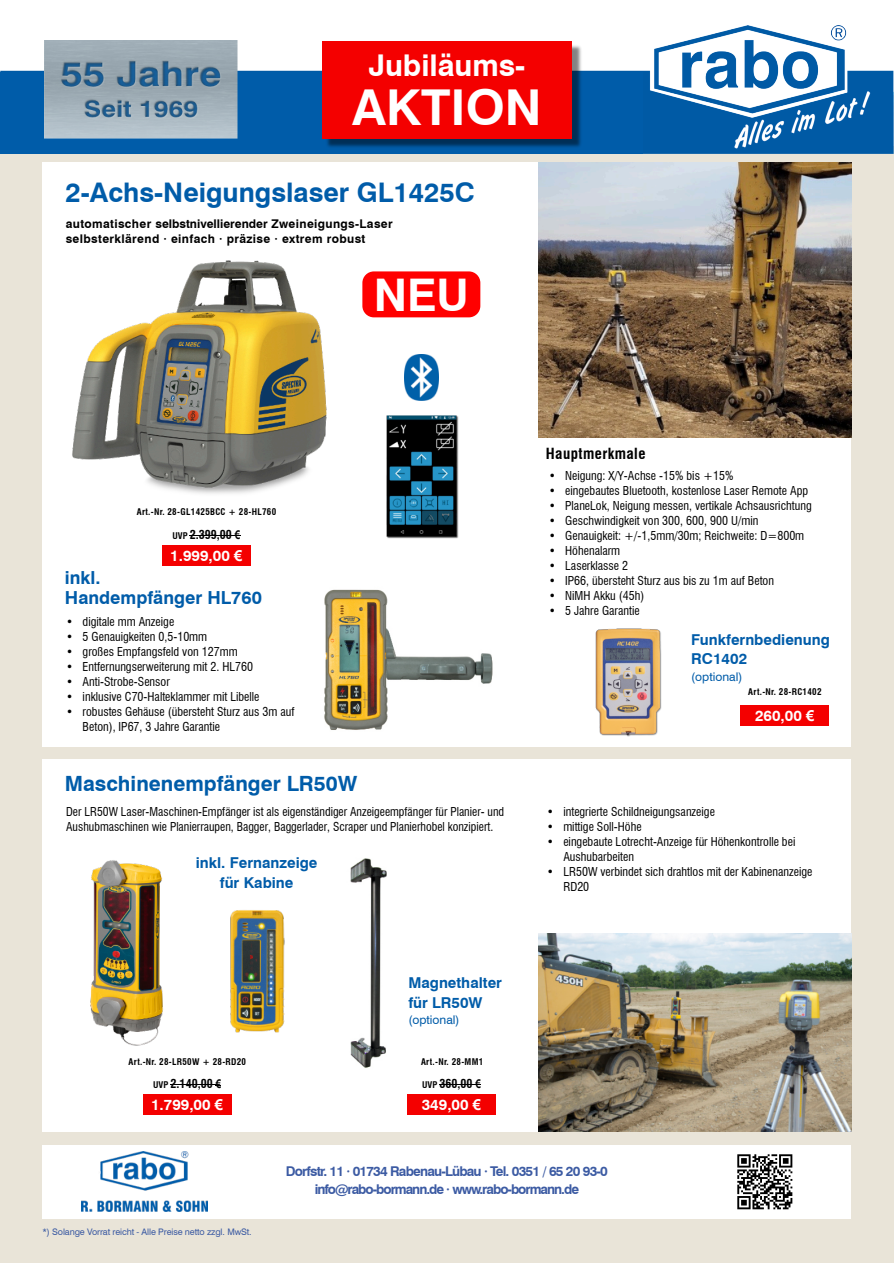
<style>
.page{position:relative;width:894px;height:1263px;background:#fff}
.page>*{position:absolute;margin:0;border:0;box-sizing:border-box;transform-origin:0 0}
.t1{font:700 49.5px "Swiss 721 BT";color:#fff}
.t2{font:700 45px "Swiss 721 BT";color:#fff}
.t3{font:700 30px "Swiss 721 BT";color:#fff}
.t4{font:700 27px "Swiss 721 BT";color:#005ca9}
.t5{font:700 21px "Swiss 721 BT";color:#005ca9}
.t6{font:700 18px "Swiss 721 BT";color:#005ca9}
.t7{font:700 15px "Swiss 721 BT";color:#005ca9}
.t8{font:700 15px "Swiss 721 BT";color:#fff}
.t9{font:700 condensed 15px "Swiss 721 BT";letter-spacing:.03em;color:#000}
.t10{font:700 13.5px "Swiss 721 BT";letter-spacing:-.06em;color:#3c5ba3}
.t11{font:condensed 12px "Swiss 721 BT";color:#000}
.t12{font:700 12px "Swiss 721 BT";letter-spacing:.03em;color:#000}
.t13{font:700 condensed 12px "Swiss 721 BT";color:#000}
.t14{font:12px "Swiss 721 BT";color:#005ca9}
.t15{font:700 condensed 9px "Swiss 721 BT";letter-spacing:.035em;color:#000}
.t16{font:9px "Swiss 721 BT";letter-spacing:-.015em;color:#3c5ba3}
.s1{font-family:"Arial Narrow";font-stretch:normal}
.s2{font-family:"Arial"}
</style>
<div class="page">
<div style="left:0;top:146px;width:893px;height:1117px;background:#e9e4d8"></div>
<div style="left:43px;top:162px;width:807px;height:585px;background:#fff"></div>
<div style="left:162px;top:545px;width:88px;height:21px;background:#f40000"></div>
<div style="left:740px;top:705px;width:88px;height:21px;background:#f40000"></div>
<hr style="left:190px;top:535px;width:45px;height:1px;background:#000">
<img style="left:324px;top:589px;width:169px;height:141px">
<div style="left:362px;top:271px;width:118px;height:46px;background:#f00;border-radius:11px"></div>
<img style="left:404px;top:355px;width:34px;height:45px">
<img style="left:72px;top:260px;width:255px;height:234px">
<div style="left:43px;top:1145px;width:807px;height:73px;background:#fff"></div>
<img style="left:82px;top:1151px;width:125px;height:61px">
<div style="left:43px;top:759px;width:807px;height:373px;background:#fff"></div>
<svg style="left:737px;top:1154px;width:55px;height:55px"></svg>
<img style="left:90px;top:860px;width:73px;height:186px">
<img style="left:350px;top:858px;width:37px;height:210px">
<div style="left:143px;top:1094px;width:88px;height:21px;background:#f40000"></div>
<div style="left:407px;top:1094px;width:88px;height:21px;background:#f40000"></div>
<hr style="left:170px;top:1084px;width:45px;height:1px;background:#000">
<hr style="left:439px;top:1084px;width:36px;height:1px;background:#000">
<img style="left:386px;top:415px;width:73px;height:124px">
<img style="left:0;top:26px;width:893px;height:127px">
<div style="left:0;top:72px;width:642px;height:81px;background:#005ca9"></div>
<img style="left:44px;top:41px;width:193px;height:97px">
<img style="left:325px;top:44px;width:257px;height:103px">
<div style="left:322px;top:41px;width:249px;height:97px;background:#f40000"></div>
<img style="left:595px;top:628px;width:67px;height:109px">
<img style="left:538px;top:162px;width:312px;height:275px">
<img style="left:230px;top:910px;width:55px;height:123px">
<img style="left:538px;top:933px;width:312px;height:199px">
<p class="t3" style="left:368px;top:53px;width:158px">Jubiläums-</p>
<p class="t1" style="left:352px;top:87px;width:191px">AKTION</p>
<p class="t4" style="left:65px;top:182px;width:411px">2-Achs-Neigungslaser GL1425C</p>
<p class="t12" style="left:66px;top:219px;width:328px">automatischer selbstnivellierender Zweineigungs-Laser</p>
<p class="t12" style="left:66px;top:234px;width:301px">selbsterklärend · einfach · präzise · extrem robust</p>
<p class="t2" style="left:373px;top:276px;width:96px">NEU</p>
<p class="t15" style="left:137px;top:508px;width:141px">Art.-Nr. 28-GL1425BCC + 28-HL760</p>
<p class="t15" style="left:172px;top:532px;width:17px">UVP</p>
<p class="t13" style="left:190px;top:530px;width:52px">2.399,00 <span class="s1">€</span></p>
<p class="t8" style="left:170px;top:550px;width:74px">1.999,00 <span class="s2">€</span></p>
<p class="t6" style="left:65px;top:571px;width:37px">inkl.</p>
<p class="t6" style="left:65px;top:590px;width:198px">Handempfänger HL760</p>
<p class="t11" style="left:66px;top:616px;width:110px">• digitale mm Anzeige</p>
<p class="t11" style="left:66px;top:631px;width:142px">• 5 Genauigkeiten 0,5-10mm</p>
<p class="t11" style="left:66px;top:646px;width:173px">• großes Empfangsfeld von 127mm</p>
<p class="t11" style="left:66px;top:661px;width:188px">• Entfernungserweiterung mit 2. HL760</p>
<p class="t11" style="left:66px;top:676px;width:105px">• Anti-Strobe-Sensor</p>
<p class="t11" style="left:66px;top:691px;width:195px">• inklusive C70-Halteklammer mit Libelle</p>
<p class="t11" style="left:66px;top:706px;width:230px">• robustes Gehäuse (übersteht Sturz aus 3m auf</p>
<p class="t11" style="left:83px;top:721px;width:139px">Beton), IP67, 3 Jahre Garantie</p>
<p class="t5" style="left:65px;top:775px;width:294px">Maschinenempfänger LR50W</p>
<p class="t11" style="left:66px;top:807px;width:439px">Der LR50W Laser-Maschinen-Empfänger ist als eigenständiger Anzeigeempfänger für Planier- und</p>
<p class="t11" style="left:66px;top:822px;width:428px">Aushubmaschinen wie Planierraupen, Bagger, Baggerlader, Scraper und Planierhobel konzipiert.</p>
<p class="t7" style="left:196px;top:857px;width:123px">inkl. Fernanzeige</p>
<p class="t7" style="left:220px;top:876px;width:75px">für Kabine</p>
<p class="t7" style="left:408px;top:977px;width:95px">Magnethalter</p>
<p class="t7" style="left:408px;top:996px;width:76px">für LR50W</p>
<p class="t14" style="left:408px;top:1015px;width:53px">(optional)</p>
<p class="t15" style="left:128px;top:1058px;width:119px">Art.-Nr. 28-LR50W + 28-RD20</p>
<p class="t15" style="left:421px;top:1058px;width:64px">Art.-Nr. 28-MM1</p>
<p class="t8" style="left:151px;top:1099px;width:74px">1.799,00 <span class="s2">€</span></p>
<p class="t8" style="left:421px;top:1098px;width:61px">349,00 <span class="s2">€</span></p>
<p class="t15" style="left:153px;top:1081px;width:17px">UVP</p>
<p class="t13" style="left:170px;top:1079px;width:52px">2.140,00 <span class="s1">€</span></p>
<p class="t15" style="left:422px;top:1081px;width:17px">UVP</p>
<p class="t13" style="left:439px;top:1078px;width:43px">360,00 <span class="s1">€</span></p>
<p class="t9" style="left:545px;top:447px;width:101px">Hauptmerkmale</p>
<p class="t11" style="left:548px;top:471px;width:186px">• Neigung: X/Y-Achse -15% bis +15%</p>
<p class="t11" style="left:548px;top:486px;width:261px">• eingebautes Bluetooth, kostenlose Laser Remote App</p>
<p class="t11" style="left:548px;top:501px;width:264px">• PlaneLok, Neigung messen, vertikale Achsausrichtung</p>
<p class="t11" style="left:548px;top:516px;width:211px">• Geschwindigkeit von 300, 600, 900 U/min</p>
<p class="t11" style="left:548px;top:531px;width:257px">• Genauigkeit: +/-1,5mm/30m; Reichweite: D=800m</p>
<p class="t11" style="left:548px;top:546px;width:73px">• Höhenalarm</p>
<p class="t11" style="left:548px;top:561px;width:81px">• Laserklasse 2</p>
<p class="t11" style="left:548px;top:576px;width:227px">• IP66, übersteht Sturz aus bis zu 1m auf Beton</p>
<p class="t11" style="left:548px;top:591px;width:97px">• NiMH Akku (45h)</p>
<p class="t11" style="left:548px;top:606px;width:92px">• 5 Jahre Garantie</p>
<p class="t7" style="left:691px;top:633px;width:140px">Funkfernbedienung</p>
<p class="t7" style="left:691px;top:653px;width:57px">RC1402</p>
<p class="t14" style="left:691px;top:672px;width:53px">(optional)</p>
<p class="t15" style="left:748px;top:688px;width:75px">Art.-Nr. 28-RC1402</p>
<p class="t8" style="left:754px;top:709px;width:61px">260,00 <span class="s2">€</span></p>
<p class="t11" style="left:546px;top:807px;width:170px">• integrierte Schildneigungsanzeige</p>
<p class="t11" style="left:546px;top:822px;width:96px">• mittige Soll-Höhe</p>
<p class="t11" style="left:546px;top:837px;width:250px">• eingebaute Lotrecht-Anzeige für Höhenkontrolle bei</p>
<p class="t11" style="left:563px;top:852px;width:72px">Aushubarbeiten</p>
<p class="t11" style="left:546px;top:867px;width:267px">• LR50W verbindet sich drahtlos mit der Kabinenanzeige</p>
<p class="t11" style="left:563px;top:882px;width:27px">RD20</p>
<p class="t16" style="left:43px;top:1228px;width:210px">*) Solange Vorrat reicht - Alle Preise netto zzgl. MwSt.</p>
<p class="t10" style="left:286px;top:1165px;width:323px">Dorfstr. 11 · 01734 Rabenau-Lübau · Tel. 0351 / 65 20 93-0</p>
<p class="t10" style="left:314px;top:1183px;width:266px">info@rabo-bormann.de · www.rabo-bormann.de</p>
</div>
